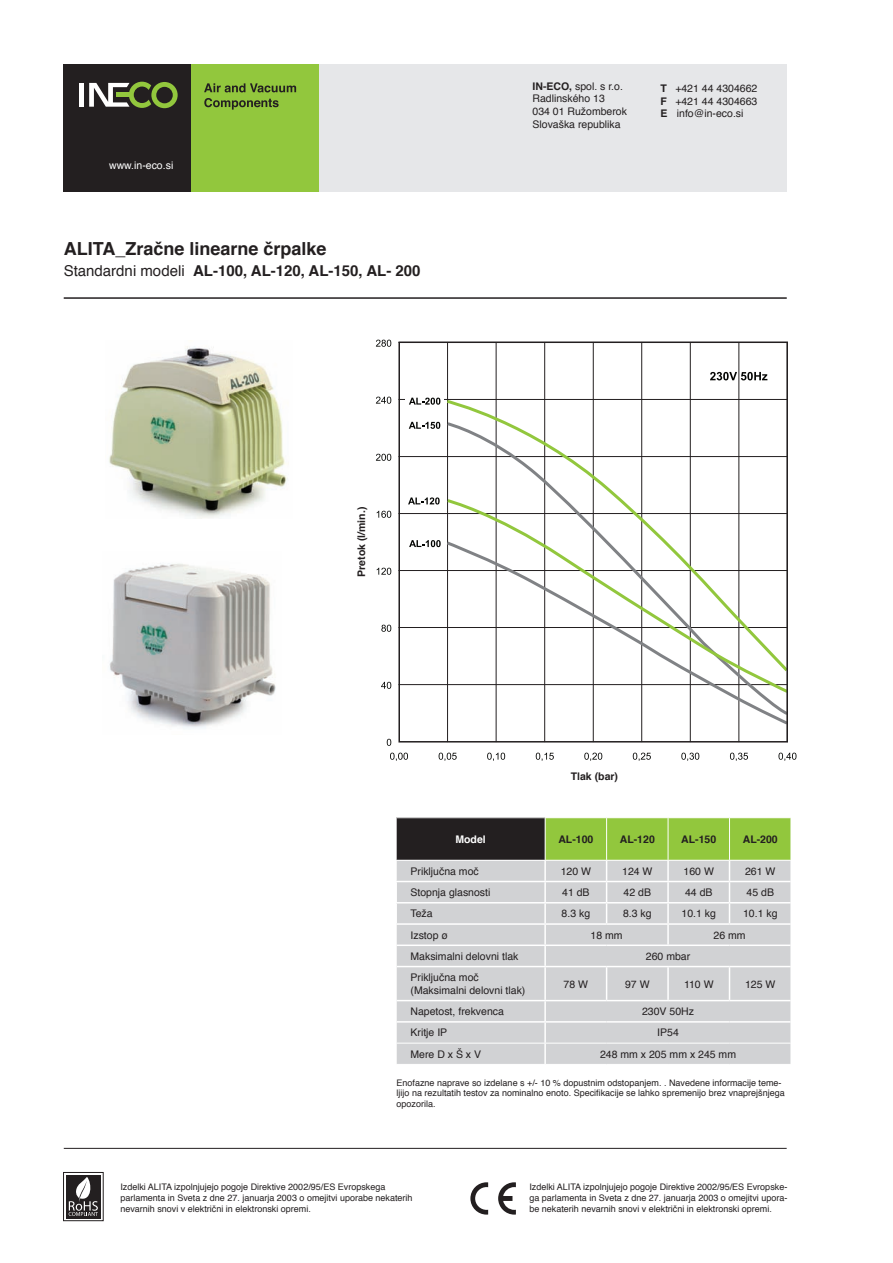
<style>
.page{position:relative;width:893px;height:1263px;background:#fff}
.page>*{position:absolute;margin:0;border:0;box-sizing:border-box;transform-origin:0 0}
.t1{font:700 18px "Helvetica";color:#231f20}
.t2{font:700 15px "Helvetica";color:#231f20}
.t3{font:10.5px "Helvetica";color:#231f20}
.t4{font:700 10.5px "Helvetica";color:#231f20}
.t5{font:10.5px "Helvetica";color:#fff}
.t6{font:700 10.5px "Helvetica";color:#fff}
.t7{font:9px/10.8px "Helvetica";color:#231f20}
.s1{font-weight:400}
.s2{font-weight:700}
</style>
<div class="page">
<hr style="left:64px;top:1148px;width:723px;height:1px;background:#231f20">
<div style="left:276px;top:64px;width:511px;height:127px;background:#e6e7e9"></div>
<div style="left:191px;top:64px;width:128px;height:127px;background:#92c73d"></div>
<svg style="left:204px;top:98px;width:75px;height:12px"></svg>
<svg style="left:204px;top:83px;width:92px;height:9px"></svg>
<div style="left:64px;top:64px;width:127px;height:127px;background:#231f20"></div>
<div style="left:79px;top:83px;width:5px;height:24px;background:#fff"></div>
<svg style="left:89px;top:82px;width:89px;height:26px"></svg>
<div style="left:63px;top:1172px;width:41px;height:49px;border:1px solid #231f20"></div>
<div style="left:66px;top:1175px;width:35px;height:43px;background:#231f20"></div>
<svg style="left:69px;top:1177px;width:29px;height:39px"></svg>
<svg style="left:470px;top:1182px;width:18px;height:32px"></svg>
<svg style="left:498px;top:1182px;width:18px;height:32px"></svg>
<hr style="left:64px;top:298px;width:723px;height:1px;background:#231f20">
<img style="left:109px;top:346px;width:178px;height:173px">
<img style="left:109px;top:563px;width:167px;height:166px">
<hr style="left:399px;top:684px;width:388px;height:1px;background:#231f20">
<hr style="left:399px;top:627px;width:388px;height:1px;background:#231f20">
<hr style="left:399px;top:570px;width:388px;height:1px;background:#231f20">
<hr style="left:399px;top:513px;width:388px;height:1px;background:#231f20">
<hr style="left:399px;top:456px;width:388px;height:1px;background:#231f20">
<hr style="left:399px;top:399px;width:388px;height:1px;background:#231f20">
<hr style="left:447px;top:342px;width:1px;height:399px;background:#231f20">
<hr style="left:496px;top:342px;width:1px;height:399px;background:#231f20">
<hr style="left:544px;top:342px;width:1px;height:399px;background:#231f20">
<hr style="left:593px;top:342px;width:1px;height:399px;background:#231f20">
<hr style="left:641px;top:342px;width:1px;height:399px;background:#231f20">
<hr style="left:690px;top:342px;width:1px;height:399px;background:#231f20">
<hr style="left:739px;top:342px;width:1px;height:399px;background:#231f20">
<svg style="left:387px;top:739px;width:4px;height:7px"></svg>
<svg style="left:381px;top:682px;width:10px;height:7px"></svg>
<svg style="left:381px;top:625px;width:10px;height:7px"></svg>
<svg style="left:377px;top:568px;width:14px;height:7px"></svg>
<svg style="left:377px;top:511px;width:14px;height:7px"></svg>
<svg style="left:376px;top:454px;width:15px;height:7px"></svg>
<svg style="left:376px;top:397px;width:15px;height:7px"></svg>
<svg style="left:376px;top:340px;width:15px;height:7px"></svg>
<svg style="left:390px;top:753px;width:18px;height:8px"></svg>
<svg style="left:439px;top:753px;width:18px;height:8px"></svg>
<svg style="left:487px;top:753px;width:18px;height:8px"></svg>
<svg style="left:536px;top:753px;width:18px;height:8px"></svg>
<svg style="left:584px;top:753px;width:18px;height:8px"></svg>
<svg style="left:633px;top:753px;width:18px;height:8px"></svg>
<svg style="left:681px;top:753px;width:18px;height:8px"></svg>
<svg style="left:730px;top:753px;width:18px;height:8px"></svg>
<svg style="left:778px;top:753px;width:18px;height:8px"></svg>
<div style="left:406px;top:393px;width:38px;height:12px;background:#fff"></div>
<svg style="left:409px;top:398px;width:31px;height:7px"></svg>
<svg style="left:409px;top:422px;width:31px;height:7px"></svg>
<svg style="left:710px;top:372px;width:57px;height:8px"></svg>
<svg style="left:408px;top:497px;width:32px;height:7px"></svg>
<svg style="left:409px;top:540px;width:32px;height:7px"></svg>
<svg style="left:444px;top:398px;width:296px;height:60px"></svg>
<svg style="left:445px;top:421px;width:340px;height:77px"></svg>
<svg style="left:447px;top:498px;width:293px;height:42px"></svg>
<svg style="left:444px;top:540px;width:341px;height:186px"></svg>
<div style="left:398px;top:341px;width:390px;height:401px;border:2px solid #231f20"></div>
<div style="left:396px;top:818px;width:149px;height:42px;background:#231f20"></div>
<div style="left:397px;top:861px;width:147px;height:20px;background:#d1d2d4"></div>
<div style="left:397px;top:882px;width:394px;height:182px;background:#d1d2d4"></div>
<hr style="left:395px;top:902px;width:150px;height:1px;background:#fff">
<hr style="left:395px;top:923px;width:150px;height:2px;background:#fff">
<hr style="left:397px;top:944px;width:148px;height:2px;background:#fff">
<hr style="left:397px;top:966px;width:148px;height:1px;background:#fff">
<hr style="left:545px;top:966px;width:62px;height:1px;background:#fff">
<hr style="left:544px;top:967px;width:2px;height:33px;background:#fff">
<hr style="left:607px;top:966px;width:61px;height:1px;background:#fff">
<hr style="left:606px;top:967px;width:1px;height:33px;background:#fff">
<hr style="left:668px;top:966px;width:61px;height:1px;background:#fff">
<hr style="left:667px;top:967px;width:2px;height:33px;background:#fff">
<hr style="left:729px;top:966px;width:62px;height:1px;background:#fff">
<hr style="left:729px;top:967px;width:1px;height:33px;background:#fff">
<hr style="left:397px;top:1000px;width:148px;height:1px;background:#fff">
<hr style="left:545px;top:1000px;width:62px;height:1px;background:#fff">
<hr style="left:544px;top:1001px;width:2px;height:20px;background:#fff">
<hr style="left:607px;top:1000px;width:61px;height:1px;background:#fff">
<hr style="left:668px;top:1000px;width:61px;height:1px;background:#fff">
<hr style="left:729px;top:1000px;width:62px;height:1px;background:#fff">
<hr style="left:397px;top:1021px;width:148px;height:1px;background:#fff">
<hr style="left:545px;top:1021px;width:62px;height:1px;background:#fff">
<hr style="left:544px;top:1022px;width:2px;height:21px;background:#fff">
<hr style="left:607px;top:1021px;width:61px;height:1px;background:#fff">
<hr style="left:668px;top:1021px;width:61px;height:1px;background:#fff">
<hr style="left:729px;top:1021px;width:62px;height:1px;background:#fff">
<hr style="left:544px;top:1043px;width:2px;height:21px;background:#fff">
<svg style="left:396px;top:861px;width:1px;height:20px"></svg>
<svg style="left:396px;top:925px;width:1px;height:41px"></svg>
<hr style="left:396px;top:1043px;width:149px;height:1px;background:#fff">
<svg style="left:396px;top:1001px;width:1px;height:63px"></svg>
<hr style="left:396px;top:818px;width:1px;height:42px;background:#fff">
<svg style="left:544px;top:818px;width:247px;height:148px;background:#c2d1ad"></svg>
<hr style="left:545px;top:1043px;width:62px;height:1px;background:#fff">
<hr style="left:607px;top:1043px;width:61px;height:1px;background:#fff">
<hr style="left:668px;top:1043px;width:61px;height:1px;background:#fff">
<hr style="left:729px;top:1043px;width:62px;height:1px;background:#fff">
<p class="t5" style="left:109px;top:158px;width:66px">www.in-eco.si</p>
<p class="t1" style="left:64px;top:234px;width:264px">ALITA_Zračne linearne črpalke</p>
<p class="t2" style="left:64px;top:259px;width:358px"><span class="s1">Standardni modeli</span> AL-100, AL-120, AL-150, AL- 200</p>
<p class="t4" style="left:353px;top:577px;width:72px;rotate:-90deg">Pretok (l/min.)</p>
<p class="t3" style="left:532px;top:78px;width:92px"><span class="s2">IN-ECO,</span> spol. s r.o.</p>
<p class="t3" style="left:532px;top:91px;width:74px">Radlinského 13</p>
<p class="t3" style="left:532px;top:103px;width:96px">034 01 Ružomberok</p>
<p class="t3" style="left:532px;top:116px;width:90px">Slovaška republika</p>
<p class="t3" style="left:660px;top:80px;width:99px"><span class="s2">T</span> +421 44 4304662</p>
<p class="t3" style="left:660px;top:93px;width:99px"><span class="s2">F</span> +421 44 4304663</p>
<p class="t3" style="left:660px;top:105px;width:85px"><span class="s2">E</span> info@in-eco.si</p>
<p class="t4" style="left:571px;top:767px;width:49px">Tlak (bar)</p>
<p class="t6" style="left:455px;top:831px;width:32px">Model</p>
<p class="t4" style="left:558px;top:831px;width:37px">AL-100</p>
<p class="t4" style="left:620px;top:831px;width:37px">AL-120</p>
<p class="t4" style="left:681px;top:831px;width:37px">AL-150</p>
<p class="t4" style="left:743px;top:831px;width:37px">AL-200</p>
<p class="t3" style="left:410px;top:863px;width:70px">Priključna moč</p>
<p class="t3" style="left:561px;top:863px;width:32px">120 W</p>
<p class="t3" style="left:622px;top:863px;width:32px">124 W</p>
<p class="t3" style="left:684px;top:863px;width:32px">160 W</p>
<p class="t3" style="left:745px;top:863px;width:32px">261 W</p>
<p class="t3" style="left:410px;top:884px;width:81px">Stopnja glasnosti</p>
<p class="t3" style="left:562px;top:884px;width:29px">41 dB</p>
<p class="t3" style="left:624px;top:884px;width:29px">42 dB</p>
<p class="t3" style="left:685px;top:884px;width:29px">44 dB</p>
<p class="t3" style="left:746px;top:884px;width:29px">45 dB</p>
<p class="t3" style="left:410px;top:905px;width:24px">Teža</p>
<p class="t3" style="left:562px;top:905px;width:30px">8.3 kg</p>
<p class="t3" style="left:623px;top:905px;width:30px">8.3 kg</p>
<p class="t3" style="left:682px;top:905px;width:36px">10.1 kg</p>
<p class="t3" style="left:743px;top:905px;width:36px">10.1 kg</p>
<p class="t3" style="left:411px;top:927px;width:39px">Izstop ø</p>
<p class="t3" style="left:591px;top:927px;width:34px">18 mm</p>
<p class="t3" style="left:713px;top:927px;width:34px">26 mm</p>
<p class="t3" style="left:411px;top:948px;width:109px">Maksimalni delovni tlak</p>
<p class="t3" style="left:646px;top:948px;width:46px">260 mbar</p>
<p class="t3" style="left:411px;top:969px;width:70px">Priključna moč</p>
<p class="t3" style="left:411px;top:982px;width:116px">(Maksimalni delovni tlak)</p>
<p class="t3" style="left:564px;top:976px;width:26px">78 W</p>
<p class="t3" style="left:625px;top:976px;width:26px">97 W</p>
<p class="t3" style="left:684px;top:976px;width:31px">110 W</p>
<p class="t3" style="left:745px;top:976px;width:32px">125 W</p>
<p class="t3" style="left:411px;top:1003px;width:95px">Napetost, frekvenca</p>
<p class="t3" style="left:642px;top:1003px;width:53px">230V 50Hz</p>
<p class="t3" style="left:411px;top:1025px;width:38px">Kritje IP</p>
<p class="t3" style="left:657px;top:1025px;width:23px">IP54</p>
<p class="t3" style="left:411px;top:1046px;width:72px">Mere D x Š x V</p>
<p class="t3" style="left:600px;top:1046px;width:137px">248 mm x 205 mm x 245 mm</p>
<p class="t7" style="left:397px;top:1077px;width:390px">Enofazne naprave so izdelane s +/- 10 % dopustnim odstopanjem. . Navedene informacije teme&shy;ljijo na rezultatih testov za nominalno enoto. Specifikacije se lahko spremenijo brez vnaprejšnjega opozorila.</p>
<p class="t7" style="left:120px;top:1182px;width:294px">Izdelki ALITA izpolnjujejo pogoje Direktive 2002/95/ES Evropskega parlamenta in Sveta z dne 27. januarja 2003 o omejitvi uporabe nekaterih nevarnih snovi v električni in elektronski opremi.</p>
<p class="t7" style="left:529px;top:1182px;width:260px;text-align:justify">Izdelki ALITA izpolnjujejo pogoje Direktive 2002/95/ES Evropske&shy;ga parlamenta in Sveta z dne 27. januarja 2003 o omejitvi upora&shy;be nekaterih nevarnih snovi v električni in elektronski opremi.</p>
</div>
